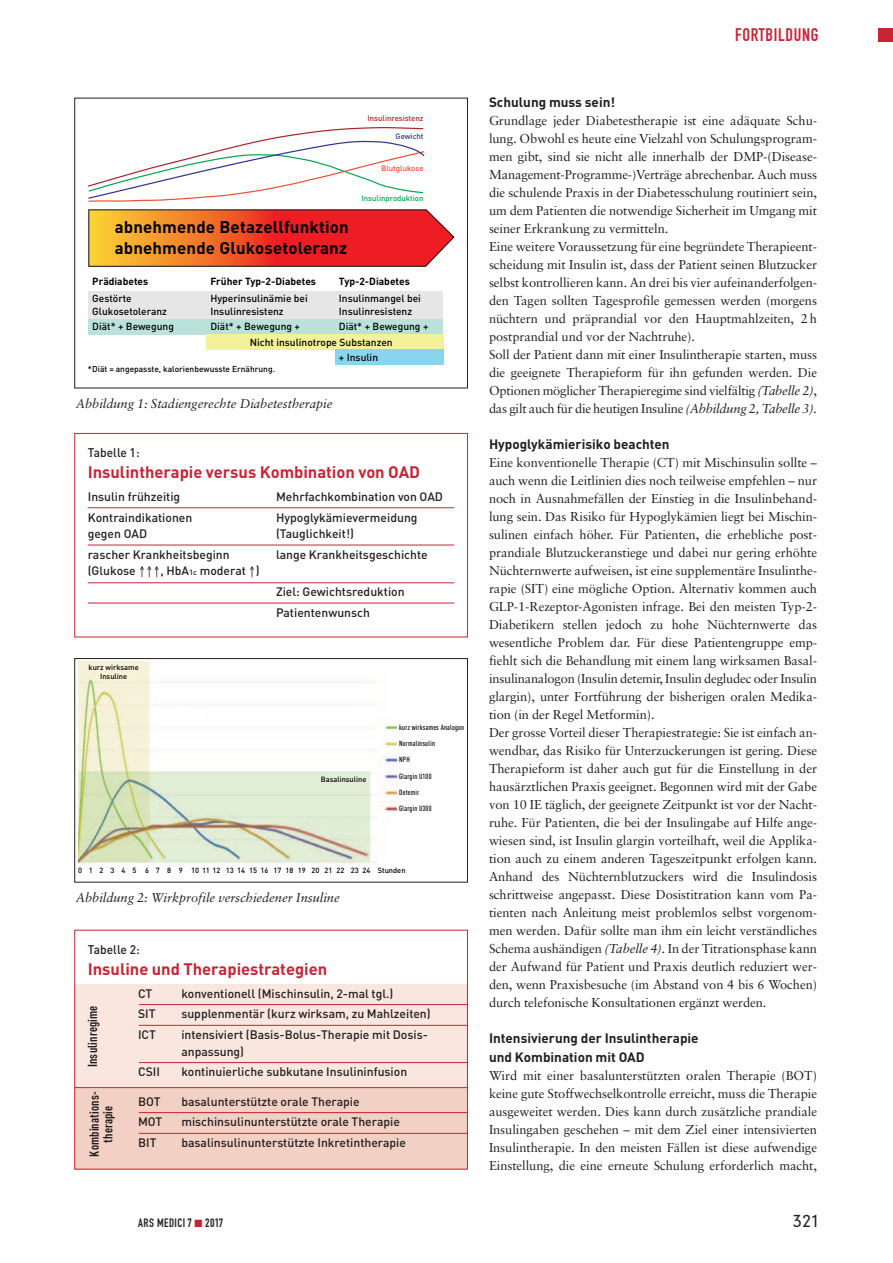
<style>
.page{position:relative;width:893px;height:1263px;background:#fff}
.page>*{position:absolute;margin:0;border:0;box-sizing:border-box;transform-origin:0 0}
.t1{font:18px "DIN Engschrift";letter-spacing:.035em;color:#c82434}
.t2{font:700 16.8px/20.4px "DIN";letter-spacing:.01em;color:#000}
.t3{font:700 16.5px "DIN";color:#c82434}
.t4{font:300 16.5px "DIN Neuzeit Grotesk";color:#231f20}
.t5{font:700 13.5px/18px "DIN";color:#231f20}
.t6{font:12.9px/18px "Sabon";letter-spacing:-.005em;color:#231f20}
.t7{font:italic 12.9px "Sabon";letter-spacing:-.005em;color:#231f20}
.t8{font:700 12.9px/13.5px "DIN Cond";letter-spacing:.01em;color:#231f20;text-align:center}
.t9{font:500 12.45px "DIN";letter-spacing:.005em;color:#231f20;scale:.96 1}
.t10{font:500 12.15px/20.7px "DIN";color:#231f20}
.t11{font:12px "DIN Engschrift";letter-spacing:.035em;color:#231f20}
.t12{font:500 10.2px/12.6px "DIN";color:#000}
.t13{font:700 10.2px "DIN";color:#000}
.t14{font:500 8.4px "DIN";color:#000}
.t15{font:500 7.8px "DIN";color:#00a54f}
.t16{font:500 7.8px "DIN";color:#af2226}
.t17{font:500 7.8px "DIN";color:#ef4d35}
.t18{font:500 7.8px "DIN";color:#2e3092}
.t19{font:500 7.5px/9px "DIN";color:#000;text-align:center}
.t20{font:500 7.5px/16.4px "DIN Cond";letter-spacing:.025em;color:#000}
.t21{font:500 7.5px "DIN";color:#010106}
.s1{font-size:7.65px}
.s2{font-style:italic}
.s3{color:#c82434}
</style>
<div class="page">
<div style="left:878px;top:28px;width:15px;height:14px;background:#c82434"></div>
<div style="left:88px;top:291px;width:355px;height:28px;background:#e6e6e6"></div>
<div style="left:88px;top:319px;width:355px;height:15px;background:#bbe2da"></div>
<div style="left:206px;top:334px;width:237px;height:16px;background:#f3f199"></div>
<div style="left:335px;top:350px;width:108px;height:15px;background:#89d5ef"></div>
<svg style="left:88px;top:209px;width:367px;height:58px;background:#e85830"></svg>
<svg style="left:88px;top:127px;width:337px;height:75px"></svg>
<div style="left:74px;top:98px;width:394px;height:290px;border:1px solid #231f20"></div>
<div style="left:74px;top:433px;width:394px;height:204px;border:1px solid #c82434"></div>
<hr style="left:88px;top:507px;width:366px;height:1px;background:#c82434">
<hr style="left:88px;top:545px;width:366px;height:1px;background:#c82434">
<hr style="left:88px;top:582px;width:366px;height:1px;background:#c82434">
<hr style="left:88px;top:603px;width:366px;height:1px;background:#c82434">
<img style="left:78px;top:661px;width:323px;height:207px">
<div style="left:74px;top:658px;width:394px;height:224px;border:1px solid #231f20"></div>
<div style="left:74px;top:984px;width:393px;height:104px;background:#f8e6df"></div>
<div style="left:74px;top:1088px;width:393px;height:81px;background:#f2d0c3"></div>
<div style="left:74px;top:930px;width:394px;height:239px;border:1px solid #c82434"></div>
<hr style="left:139px;top:1004px;width:328px;height:1px;background:#c82434">
<hr style="left:139px;top:1025px;width:328px;height:1px;background:#c82434">
<hr style="left:139px;top:1062px;width:328px;height:1px;background:#c82434">
<hr style="left:75px;top:1087px;width:392px;height:1px;background:#c82434">
<hr style="left:139px;top:1112px;width:328px;height:1px;background:#c82434">
<hr style="left:139px;top:1133px;width:328px;height:1px;background:#c82434">
<h2 class="t2" style="left:115px;top:217px;width:236px">abnehmende Betazellfunktion abnehmende Glukosetoleranz</h2>
<p class="t16" style="left:367px;top:113px;width:58px">Insulinresistenz</p>
<p class="t18" style="left:396px;top:131px;width:29px">Gewicht</p>
<p class="t17" style="left:381px;top:164px;width:44px">Blutglukose</p>
<p class="t15" style="left:362px;top:194px;width:64px">Insulinproduktion</p>
<p class="t13" style="left:92px;top:276px;width:58px">Prädiabetes</p>
<p class="t12" style="left:92px;top:292px;width:76px">Gestörte<br>Glukosetoleranz</p>
<p class="t12" style="left:92px;top:320px;width:83px">Diät* + Bewegung</p>
<p class="t13" style="left:210px;top:276px;width:107px">Früher Typ-2-Diabetes</p>
<p class="t12" style="left:210px;top:292px;width:99px">Hyperinsulinämie bei<br>Insulinresistenz</p>
<p class="t12" style="left:250px;top:319px;width:145px;line-height:15.6px;text-indent:-39px">Diät* + Bewegung +<br>Nicht insulinotrope Substanzen</p>
<p class="t13" style="left:339px;top:276px;width:72px">Typ-2-Diabetes</p>
<p class="t12" style="left:339px;top:292px;width:84px">Insulinmangel bei<br>Insulinresistenz</p>
<p class="t12" style="left:339px;top:320px;width:91px">Diät* + Bewegung +</p>
<p class="t12" style="left:339px;top:352px;width:41px">+ Insulin</p>
<p class="t14" style="left:88px;top:364px;width:189px">* Diät = angepasste, kalorienbewusste Ernährung.</p>
<p class="t7" style="left:76px;top:398px;width:258px">Abbildung 1: Stadiengerechte Diabetestherapie</p>
<p class="t9" style="left:88px;top:445px;width:56px">Tabelle 1:</p>
<p class="t3" style="left:88px;top:463px;width:334px">Insulintherapie versus Kombination von OAD</p>
<p class="t10" style="left:88px;top:486px;width:94px">Insulin frühzeitig</p>
<p class="t10" style="left:276px;top:486px;width:169px">Mehrfachkombination von OAD</p>
<p class="t10" style="left:88px;top:507px;width:106px">Kontraindikationen</p>
<p class="t10" style="left:276px;top:507px;width:143px">Hypoglykämievermeidung</p>
<p class="t10" style="left:88px;top:524px;width:61px">gegen OAD</p>
<p class="t10" style="left:276px;top:524px;width:79px">(Tauglichkeit!)</p>
<p class="t10" style="left:88px;top:544px;width:143px">rascher Krankheitsbeginn</p>
<p class="t10" style="left:276px;top:544px;width:153px">lange Krankheitsgeschichte</p>
<p class="t10" style="left:88px;top:561px;width:173px">(Glukose ↑↑↑, HbA<span class="s1">1c</span> moderat ↑)</p>
<p class="t10" style="left:276px;top:582px;width:130px">Ziel: Gewichtsreduktion<br>Patientenwunsch</p>
<p class="t19" style="left:89px;top:663px;width:52px">kurz wirksame<br>Insuline</p>
<p class="t21" style="left:321px;top:775px;width:47px">Basalinsuline</p>
<p class="t20" style="left:399px;top:720px;width:66px">kurz wirksames Analogon<br>Normalinsulin<br>NPH<br>Glargin U100<br>Detemir<br>Glargin U300</p>
<p class="t19" style="left:78px;top:866px;width:329px">0 1 2 3 4 5 6 7 8 9 10 11 12 13 14 15 16 17 18 19 20 21 22 23 24 Stunden</p>
<p class="t7" style="left:76px;top:892px;width:265px">Abbildung 2: Wirkprofile verschiedener Insuline</p>
<p class="t9" style="left:88px;top:942px;width:56px">Tabelle 2:</p>
<p class="t3" style="left:88px;top:959px;width:241px">Insuline und Therapiestrategien</p>
<p class="t10" style="left:138px;top:983px;width:16px">CT</p>
<p class="t10" style="left:181px;top:983px;width:214px">konventionell (Mischinsulin, 2-mal tgl.)</p>
<p class="t10" style="left:138px;top:1004px;width:19px">SIT</p>
<p class="t10" style="left:181px;top:1004px;width:251px">supplenmentär (kurz wirksam, zu Mahlzeiten)</p>
<p class="t10" style="left:138px;top:1025px;width:19px">ICT</p>
<p class="t10" style="left:181px;top:1027px;width:248px;line-height:16.5px">intensiviert (Basis-Bolus-Therapie mit Dosis&shy;anpassung)</p>
<p class="t10" style="left:138px;top:1062px;width:23px">CSII</p>
<p class="t10" style="left:181px;top:1062px;width:227px">kontinuierliche subkutane Insulininfusion</p>
<p class="t10" style="left:138px;top:1091px;width:24px">BOT</p>
<p class="t10" style="left:181px;top:1091px;width:180px">basalunterstützte orale Therapie</p>
<p class="t10" style="left:138px;top:1112px;width:26px">MOT</p>
<p class="t10" style="left:181px;top:1112px;width:220px">mischinsulinunterstützte orale Therapie</p>
<p class="t10" style="left:138px;top:1133px;width:20px">BIT</p>
<p class="t10" style="left:181px;top:1133px;width:226px">basalinsulinunterstützte Inkretintherapie</p>
<p class="t8" style="left:87px;top:1067px;width:63px;rotate:-90deg">Insulinregime</p>
<p class="t8" style="left:89px;top:1156px;width:67px;rotate:-90deg">Kombinations&shy;therapie</p>
<h1 class="t1" style="left:735px;top:28px;width:85px">FORTBILDUNG</h1>
<p class="t5" style="left:489px;top:94px;width:128px">Schulung muss sein!</p>
<p class="t6" style="left:489px;top:113px;width:330px">Grundlage jeder Diabetestherapie ist eine adäquate Schu&shy;lung. Obwohl es heute eine Vielzahl von Schulungsprogram&shy;men gibt, sind sie nicht alle innerhalb der DMP-(Disease-Management-Programme-)Verträge abrechenbar. Auch muss die schulende Praxis in der Diabetesschulung routiniert sein, um dem Patienten die notwendige Sicherheit im Umgang mit seiner Erkrankung zu vermitteln.<br>Eine weitere Voraussetzung für eine begründete Therapieent&shy;scheidung mit Insulin ist, dass der Patient seinen Blutzucker selbst kontrollieren kann. An drei bis vier aufeinanderfolgen&shy;den Tagen sollten Tagesprofile gemessen werden (morgens nüchtern und präprandial vor den Hauptmahlzeiten, 2 h postprandial und vor der Nachtruhe).<br>Soll der Patient dann mit einer Insulintherapie starten, muss die geeignete Therapieform für ihn gefunden werden. Die Optionen möglicher Therapieregime sind vielfältig <span class="s2">(Tabelle 2)</span>, das gilt auch für die heutigen Insuline <span class="s2">(Abbildung 2, Tabelle 3).</span></p>
<p class="t5" style="left:489px;top:436px;width:182px">Hypoglykämierisiko beachten</p>
<p class="t6" style="left:489px;top:455px;width:330px">Eine konventionelle Therapie (CT) mit Mischinsulin sollte – auch wenn die Leitlinien dies noch teilweise empfehlen – nur noch in Ausnahmefällen der Einstieg in die Insulinbehand&shy;lung sein. Das Risiko für Hypoglykämien liegt bei Mischin&shy;sulinen einfach höher. Für Patienten, die erhebliche post&shy;prandiale Blutzuckeranstiege und dabei nur gering erhöhte Nüchternwerte aufweisen, ist eine supplementäre Insulinthe&shy;rapie (SIT) eine mögliche Option. Alternativ kommen auch GLP-1-Rezeptor-Agonisten infrage. Bei den meisten Typ-2- Diabetikern stellen jedoch zu hohe Nüchternwerte das wesentliche Problem dar. Für diese Patientengruppe emp&shy;fiehlt sich die Behandlung mit einem lang wirksamen Basal&shy;insulinanalogon (Insulin detemir, Insulin degludec oder Insulin glargin), unter Fortführung der bisherigen oralen Medika&shy;tion (in der Regel Metformin).<br>Der grosse Vorteil dieser Therapiestrategie: Sie ist einfach an&shy;wendbar, das Risiko für Unterzuckerungen ist gering. Diese Therapieform ist daher auch gut für die Einstellung in der hausärztlichen Praxis geeignet. Begonnen wird mit der Gabe von 10 IE täglich, der geeignete Zeitpunkt ist vor der Nacht&shy;ruhe. Für Patienten, die bei der Insulingabe auf Hilfe ange&shy;wiesen sind, ist Insulin glargin vorteilhaft, weil die Applika&shy;tion auch zu einem anderen Tageszeitpunkt erfolgen kann.<br>Anhand des Nüchternblutzuckers wird die Insulindosis schrittweise angepasst. Diese Dosistitration kann vom Pa&shy;tienten nach Anleitung meist problemlos selbst vorgenom&shy;men werden. Dafür sollte man ihm ein leicht verständliches Schema aushändigen <span class="s2">(Tabelle 4).</span> In der Titrationsphase kann der Aufwand für Patient und Praxis deutlich reduziert wer&shy;den, wenn Praxisbesuche (im Abstand von 4 bis 6 Wochen) durch telefonische Konsultationen ergänzt werden.</p>
<p class="t5" style="left:489px;top:1030px;width:211px">Intensivierung der Insulintherapie und Kombination mit OAD</p>
<p class="t6" style="left:489px;top:1067px;width:330px;text-align:justify">Wird mit einer basalunterstützten oralen Therapie (BOT) keine gute Stoffwechselkontrolle erreicht, muss die Therapie ausgeweitet werden. Dies kann durch zusätzliche prandiale Insulingaben geschehen – mit dem Ziel einer intensivierten Insulintherapie. In den meisten Fällen ist diese aufwendige Einstellung, die eine erneute Schulung erforderlich macht,</p>
<p class="t11" style="left:138px;top:1218px;width:87px">ARS MEDICI7 <span class="s3">■</span> 2017</p>
<p class="t4" style="left:793px;top:1214px;width:27px">321</p>
</div>
